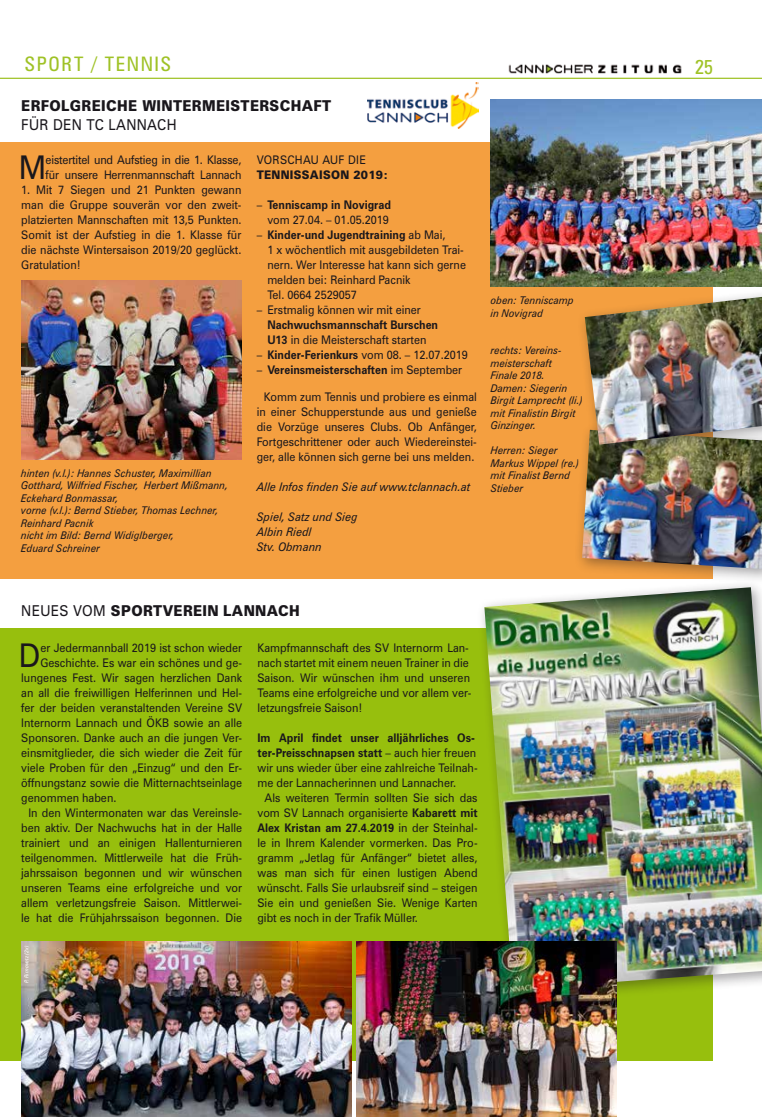
<style>
.page{position:relative;width:762px;height:1117px;background:#fff}
.page>*{position:absolute;margin:0;border:0;box-sizing:border-box;transform-origin:0 0}
.t1{font:32.75px "Zurich BT";color:#1a171c;scale:.92 1}
.t2{font:condensed 20px "Zurich BT";letter-spacing:.08em;color:#9fc226}
.t3{font:900 15px "Zurich BT";letter-spacing:.025em;color:#1a171c;scale:.92 1}
.t4{font:15px "Zurich BT";letter-spacing:.025em;color:#1a171c;scale:.92 1}
.t5{font:11.88px/15px "Zurich BT";color:#1a171c;scale:.92 1}
.t6{font:700 11.88px/15px "Zurich BT";color:#1a171c;scale:.92 1}
.t7{font:italic 11.88px/15px "Zurich BT";color:#1a171c;scale:.92 1}
.t8{font:900 11.88px "Zurich BT";letter-spacing:.025em;color:#1a171c;scale:.92 1}
.t9{font:italic 10.62px/12.5px "Zurich BT";color:#1a171c;scale:.92 1}
.t10{font:italic 5.62px "Zurich BT";color:#fff;scale:.92 1}
.s1{font-weight:700}
.s2{font-weight:400}
</style>
<div class="page">
<img style="left:368px;top:82px;width:110px;height:47px">
<div style="left:0;top:142px;width:712px;height:436px;background:#f49f40"></div>
<div style="left:0;top:628px;width:712px;height:433px;background:#97bf0d"></div>
<div style="left:574px;top:422px;width:188px;height:162px;background:#1a171c;opacity:.4"></div>
<img style="left:582px;top:459px;width:180px;height:109px">
<img style="left:21px;top:280px;width:220px;height:179px">
<img style="left:491px;top:99px;width:271px;height:188px">
<div style="left:476px;top:579px;width:286px;height:425px;background:#1a171c;opacity:.4"></div>
<img style="left:484px;top:587px;width:278px;height:402px">
<img style="left:21px;top:941px;width:330px;height:175px">
<img style="left:356px;top:941px;width:260px;height:175px">
<div style="left:577px;top:289px;width:185px;height:170px;background:#1a171c;opacity:.4"></div>
<img style="left:585px;top:297px;width:177px;height:147px">
<img style="left:508px;top:64px;width:174px;height:10px">
<hr style="left:0;top:78px;width:762px;height:1px;background:#9fc226">
<h2 class="t2" style="left:25px;top:51px;width:103px">SPORT / TENNIS</h2>
<h2 class="t2" style="left:695px;top:55px;width:20px">25</h2>
<p class="t3" style="left:21px;top:96px;width:338px">ERFOLGREICHE WINTERMEISTERSCHAFT</p>
<p class="t4" style="left:21px;top:115px;width:46px">für den</p>
<p class="t4" style="left:87px;top:115px;width:45px">TC Lanna</p>
<p class="t4" style="left:157px;top:115px;width:20px">ch</p>
<h1 class="t1" style="left:19px;top:147px;width:31px">M</h1>
<p class="t5" style="left:46px;top:152px;width:214px">eistertitel und Aufstieg in die 1. Klasse, für unsere Herrenmannschaft Lannach</p>
<p class="t5" style="left:21px;top:182px;width:241px;text-align:justify">1. Mit 7 Siegen und 21 Punkten gewann man die Gruppe souverän vor den zweit&shy;platzierten Mannschaften mit 13,5 Punkten.<br>Somit ist der Aufstieg in die 1. Klasse für die nächste Wintersaison 2019/20 geglückt.<br>Gratulation!</p>
<p class="t9" style="left:21px;top:466px;width:226px">hinten (v.l.): Hannes Schuster, Maximillian<br>Gotthard, Wilfried Fischer, Herbert Mißmann,<br>Eckehard Bonmassar,<br>vorne (v.l.): Bernd Stieber, Thomas Lechner,<br>Reinhard Pacnik<br>nicht im Bild: Bernd Widiglberger,<br>Eduard Schreiner</p>
<p class="t5" style="left:257px;top:152px;width:17px">Vors</p>
<p class="t5" style="left:287px;top:152px;width:18px">chau</p>
<p class="t5" style="left:322px;top:152px;width:9px">auf</p>
<p class="t5" style="left:348px;top:152px;width:7px">die</p>
<p class="t8" style="left:257px;top:167px;width:144px">TENNISSAISON 2019:</p>
<p class="t5" style="left:257px;top:197px;width:148px;text-align:right">– <span class="s1">Tenniscamp in Novigrad </span>vom 27.04. – 01.05.2019</p>
<p class="t5" style="left:267px;top:227px;width:217px;text-indent:-11px">– <span class="s1">Kinder-und Jugendtraining</span> ab Mai,<br>1 x wöchentlich mit ausgebildeten Trai&shy;nern. Wer Interesse hat kann sich gerne melden bei: Reinhard Pacnik<br>Tel. 0664 2529057</p>
<p class="t5" style="left:257px;top:302px;width:180px">– Erstmalig können wir mit einer</p>
<p class="t6" style="left:267px;top:317px;width:187px">Nachwuchsmannschaft Burschen<br>U13 <span class="s2">in die Meisterschaft starten</span></p>
<p class="t5" style="left:257px;top:347px;width:231px">– <span class="s1">Kinder-Ferienkurs</span> vom 08. – 12.07.2019</p>
<p class="t6" style="left:257px;top:362px;width:225px"><span class="s2">–</span> Vereinsmeisterschaften <span class="s2">im September</span></p>
<p class="t5" style="left:257px;top:389px;width:241px;text-align:center">Komm zum Tennis und probiere es einmal in einer Schupperstunde aus und genieße die Vorzüge unseres Clubs. Ob Anfänger, Fortgeschrittener oder auch Wiedereinstei&shy;ger, alle können sich gerne bei uns melden.</p>
<p class="t7" style="left:257px;top:479px;width:234px">Alle Infos finden Sie auf www.tclannach.at</p>
<p class="t7" style="left:257px;top:509px;width:112px">Spiel, Satz und Sieg<br>Albin Riedl<br>Stv. Obmann</p>
<p class="t9" style="left:491px;top:294px;width:92px">oben: Tenniscamp in Novigrad</p>
<p class="t9" style="left:491px;top:344px;width:102px">rechts: Vereins&shy;meisterschaft<br>Finale 2018.<br>Damen: Siegerin<br>Birgit Lamprecht (li.) mit Finalistin Birgit<br>Ginzinger.</p>
<p class="t9" style="left:491px;top:444px;width:98px">Herren: Sieger<br>Markus Wippel (re.) mit Finalist Bernd<br>Stieber</p>
<p class="t4" style="left:21px;top:601px;width:22px">Neues</p>
<p class="t4" style="left:73px;top:601px;width:13px">vom</p>
<p class="t3" style="left:111px;top:601px;width:135px">SPORTVEREIN LANNACH</p>
<h1 class="t1" style="left:19px;top:634px;width:25px">D</h1>
<p class="t5" style="left:40px;top:639px;width:221px">er Jedermannball 2019 ist schon wieder</p>
<p class="t5" style="left:40px;top:654px;width:221px">Geschichte. Es war ein schönes und ge-</p>
<p class="t5" style="left:21px;top:669px;width:242px">lungenes Fest. Wir sagen herzlichen Dank</p>
<p class="t5" style="left:21px;top:684px;width:242px">an all die freiwilligen Helferinnen und Hel-</p>
<p class="t5" style="left:21px;top:699px;width:242px">fer der beiden veranstaltenden Vereine SV</p>
<p class="t5" style="left:21px;top:714px;width:242px">Internorm Lannach und ÖKB sowie an alle</p>
<p class="t5" style="left:21px;top:729px;width:242px">Sponsoren. Danke auch an die jungen Ver-</p>
<p class="t5" style="left:21px;top:744px;width:242px">einsmitglieder, die sich wieder die Zeit für</p>
<p class="t5" style="left:21px;top:759px;width:242px">viele Proben für den „Einzug“ und den Er-</p>
<p class="t5" style="left:21px;top:774px;width:242px">öffnungstanz sowie die Mitternachtseinlage</p>
<p class="t5" style="left:21px;top:789px;width:105px">genommen haben.</p>
<p class="t5" style="left:28px;top:804px;width:234px">In den Wintermonaten war das Vereinsle-</p>
<p class="t5" style="left:21px;top:819px;width:242px">ben aktiv. Der Nachwuchs hat in der Halle</p>
<p class="t5" style="left:21px;top:834px;width:242px">trainiert und an einigen Hallenturnieren</p>
<p class="t5" style="left:21px;top:849px;width:242px">teilgenommen. Mittlerweile hat die Früh-</p>
<p class="t5" style="left:21px;top:864px;width:242px">jahrssaison begonnen und wir wünschen</p>
<p class="t5" style="left:21px;top:879px;width:242px">unseren Teams eine erfolgreiche und vor</p>
<p class="t5" style="left:21px;top:894px;width:242px">allem verletzungsfreie Saison. Mittlerwei-</p>
<p class="t5" style="left:21px;top:909px;width:242px">le hat die Frühjahrssaison begonnen. Die</p>
<p class="t10" style="left:23px;top:982px;width:42px;rotate:-90deg">P. Rimovetz (2x)</p>
<p class="t5" style="left:257px;top:639px;width:234px">Kampfmannschaft des SV Internorm Lan&shy;nach startet mit einem neuen Trainer in die Saison. Wir wünschen ihm und unseren Teams eine erfolgreiche und vor allem ver&shy;letzungsfreie Saison!</p>
<p class="t6" style="left:257px;top:729px;width:238px">Im April findet unser alljährliches Os-</p>
<p class="t6" style="left:257px;top:744px;width:239px">ter-Preisschnapsen statt <span class="s2">– auch hier freuen</span></p>
<p class="t5" style="left:257px;top:759px;width:241px">wir uns wieder über eine zahlreiche Teilnah-</p>
<p class="t5" style="left:257px;top:774px;width:217px">me der Lannacherinnen und Lannacher.</p>
<p class="t5" style="left:265px;top:789px;width:233px">Als weiteren Termin sollten Sie sich das</p>
<p class="t5" style="left:257px;top:804px;width:241px">vom SV Lannach organisierte <span class="s1">Kabarett mit</span></p>
<p class="t6" style="left:257px;top:819px;width:241px">Alex Kristan am 27.4.2019 <span class="s2">in der Steinhal-</span></p>
<p class="t5" style="left:257px;top:834px;width:241px">le in Ihrem Kalender vormerken. Das Pro-</p>
<p class="t5" style="left:257px;top:849px;width:241px">gramm „Jetlag für Anfänger“ bietet alles,</p>
<p class="t5" style="left:257px;top:864px;width:241px">was man sich für einen lustigen Abend</p>
<p class="t5" style="left:257px;top:879px;width:241px">wünscht. Falls Sie urlaubsreif sind – steigen</p>
<p class="t5" style="left:257px;top:894px;width:241px">Sie ein und genießen Sie. Wenige Karten</p>
<p class="t5" style="left:257px;top:909px;width:176px">gibt es noch in der Trafik Müller.</p>
</div>
